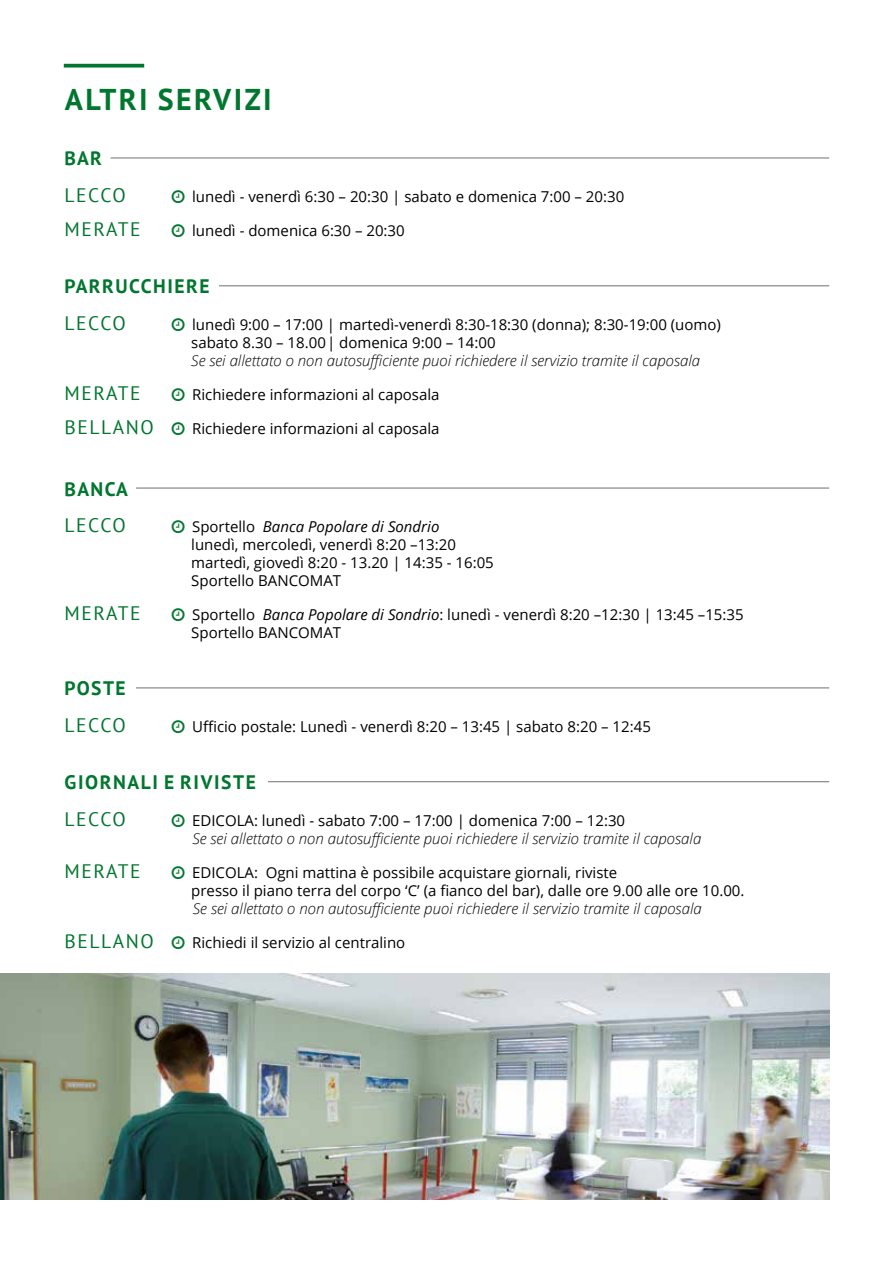
<style>
.page{position:relative;width:893px;height:1263px;background:#fff}
.page>*{position:absolute;margin:0;border:0;box-sizing:border-box;transform-origin:0 0}
.t1{font:700 30px "PT Sans";letter-spacing:.08em;color:#00762e}
.t2{font:19.5px "PT Sans";letter-spacing:.08em;color:#00762e}
.t3{font:700 19.5px "PT Sans";letter-spacing:.075em;color:#00762e}
.t4{font:15px/18px "Open Sans";color:#000}
.t5{font:italic 300 15px "Open Sans";color:#000}
.s1{font-style:italic}
</style>
<div class="page">
<svg style="left:64px;top:64px;width:80px;height:4px"></svg>
<hr style="left:111px;top:158px;width:718px;height:1px;background:#706f6f">
<hr style="left:136px;top:488px;width:693px;height:1px;background:#706f6f">
<hr style="left:268px;top:781px;width:561px;height:1px;background:#706f6f">
<hr style="left:136px;top:688px;width:693px;height:1px;background:#706f6f">
<hr style="left:219px;top:286px;width:610px;height:1px;background:#706f6f">
<img style="left:0;top:974px;width:829px;height:225px">
<h1 class="t1" style="left:65px;top:80px;width:208px">ALTRI SERVIZI</h1>
<h2 class="t3" style="left:65px;top:146px;width:39px">BAR</h2>
<h2 class="t2" style="left:65px;top:182px;width:63px">LECCO</h2>
<p class="t4" style="left:192px;top:187px;width:434px">lunedì - venerdì 6:30 – 20:30 | sabato e domenica 7:00 – 20:30</p>
<h2 class="t2" style="left:65px;top:216px;width:78px">MERATE</h2>
<p class="t4" style="left:192px;top:221px;width:214px">lunedì - domenica 6:30 – 20:30</p>
<h2 class="t3" style="left:65px;top:274px;width:146px">PARRUCCHIERE</h2>
<h2 class="t2" style="left:65px;top:310px;width:63px">LECCO</h2>
<p class="t4" style="left:191px;top:315px;width:531px">lunedì 9:00 – 17:00 | martedì-venerdì 8:30-18:30 (donna); 8:30-19:00 (uomo) sabato 8.30 – 18.00| domenica 9:00 – 14:00</p>
<p class="t5" style="left:191px;top:350px;width:510px">Se sei allettato o non autosufficiente puoi richiedere il servizio tramite il caposala</p>
<h2 class="t2" style="left:65px;top:380px;width:78px">MERATE</h2>
<p class="t4" style="left:192px;top:385px;width:249px">Richiedere informazioni al caposala</p>
<h2 class="t2" style="left:65px;top:414px;width:91px">BELLANO</h2>
<p class="t4" style="left:192px;top:419px;width:249px">Richiedere informazioni al caposala</p>
<h2 class="t3" style="left:65px;top:476px;width:65px">BANCA</h2>
<h2 class="t2" style="left:65px;top:512px;width:63px">LECCO</h2>
<p class="t4" style="left:191px;top:517px;width:304px">Sportello <span class="s1">Banca Popolare di Sondrio<br></span>lunedì, mercoledì, venerdì 8:20 –13:20 martedì, giovedì 8:20 - 13.20 | 14:35 - 16:05<br>Sportello BANCOMAT</p>
<h2 class="t2" style="left:65px;top:600px;width:78px">MERATE</h2>
<p class="t4" style="left:191px;top:605px;width:554px">Sportello <span class="s1">Banca Popolare di Sondrio</span>: lunedì - venerdì 8:20 –12:30 | 13:45 –15:35<br>Sportello BANCOMAT</p>
<h2 class="t3" style="left:65px;top:676px;width:63px">POSTE</h2>
<h2 class="t2" style="left:65px;top:712px;width:63px">LECCO</h2>
<p class="t4" style="left:192px;top:717px;width:460px">Ufficio postale: Lunedì - venerdì 8:20 – 13:45 | sabato 8:20 – 12:45</p>
<h2 class="t3" style="left:65px;top:769px;width:193px">GIORNALI E RIVISTE</h2>
<h2 class="t2" style="left:65px;top:806px;width:63px">LECCO</h2>
<p class="t4" style="left:192px;top:811px;width:434px">EDICOLA: lunedì - sabato 7:00 – 17:00 | domenica 7:00 – 12:30</p>
<p class="t5" style="left:192px;top:828px;width:510px">Se sei allettato o non autosufficiente puoi richiedere il servizio tramite il caposala</p>
<h2 class="t2" style="left:65px;top:858px;width:78px">MERATE</h2>
<p class="t4" style="left:191px;top:863px;width:555px">EDICOLA: Ogni mattina è possibile acquistare giornali, riviste<br>presso il piano terra del corpo ‘C’ (a fianco del bar), dalle ore 9.00 alle ore 10.00.</p>
<p class="t5" style="left:193px;top:898px;width:510px">Se sei allettato o non autosufficiente puoi richiedere il servizio tramite il caposala</p>
<h2 class="t2" style="left:65px;top:928px;width:91px">BELLANO</h2>
<p class="t4" style="left:192px;top:933px;width:215px">Richiedi il servizio al centralino</p>
</div>
